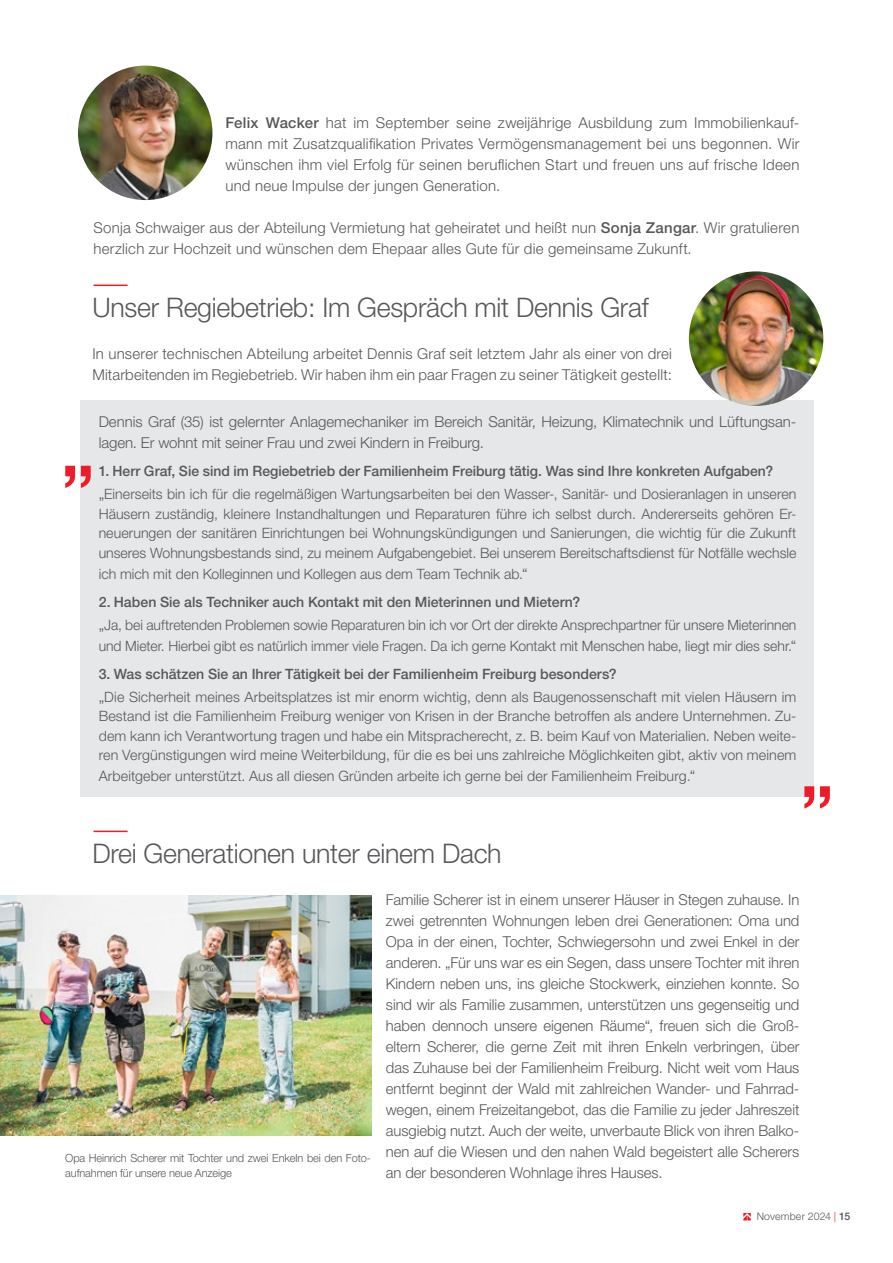
<style>
.page{position:relative;width:893px;height:1263px;background:#fff}
.page>*{position:absolute;margin:0;border:0;box-sizing:border-box;transform-origin:0 0}
.t1{font:300 27px "Helvetica Neue LT Std";letter-spacing:-.01em;color:#57585a}
.t2{font:300 15px/21px "Helvetica Neue LT Std";letter-spacing:.01em;color:#57585a}
.t3{font:300 14.25px/19.5px "Helvetica Neue LT Std";letter-spacing:.005em;color:#57585a}
.t4{font:300 11.25px/15px "Helvetica Neue LT Std";letter-spacing:-.01em;color:#57585a}
.t5{font:300 10.5px "Helvetica Neue LT Std";letter-spacing:.015em;color:#57585a}
.s1{font-weight:500}
.s2{font-size:15px}
.s3{color:#ee1c28}
</style>
<div class="page">
<svg style="left:743px;top:1213px;width:8px;height:7px"></svg>
<div style="left:81px;top:401px;width:733px;height:396px;background:#e6e7e9"></div>
<hr style="left:94px;top:285px;width:34px;height:1px;background:#ee1c28">
<hr style="left:94px;top:831px;width:34px;height:1px;background:#ee1c28">
<img style="left:0;top:896px;width:371px;height:240px">
<img style="left:78px;top:66px;width:134px;height:134px;border-radius:67px">
<img style="left:689px;top:271px;width:134px;height:135px;border-radius:67px">
<svg style="left:65px;top:466px;width:26px;height:22px"></svg>
<svg style="left:804px;top:786px;width:26px;height:22px"></svg>
<p class="t2" style="left:225px;top:111px;width:576px;text-align:justify"><span class="s1">Felix Wacker</span> hat im September seine zweijährige Ausbildung zum Immobilienkauf&shy;mann mit Zusatzqualifikation Privates Vermögensmanagement bei uns begonnen. Wir wünschen ihm viel Erfolg für seinen beruflichen Start und freuen uns auf frische Ideen und neue Impulse der jungen Generation.</p>
<p class="t2" style="left:94px;top:216px;width:707px">Sonja Schwaiger aus der Abteilung Vermietung hat geheiratet und heißt nun <span class="s1">Sonja Zangar</span>. Wir gratulieren herzlich zur Hochzeit und wünschen dem Ehepaar alles Gute für die gemeinsame Zukunft.</p>
<h1 class="t1" style="left:92px;top:290px;width:558px">Unser Regiebetrieb: Im Gespräch mit Dennis Graf</h1>
<p class="t2" style="left:92px;top:342px;width:581px">In unserer technischen Abteilung arbeitet Dennis Graf seit letztem Jahr als einer von drei<br>Mitarbeitenden im Regiebetrieb. Wir haben ihm ein paar Fragen zu seiner Tätigkeit gestellt:</p>
<p class="t2" style="left:99px;top:411px;width:699px">Dennis Graf (35) ist gelernter Anlagemechaniker im Bereich Sanitär, Heizung, Klimatechnik und Lüftungsan&shy;lagen. Er wohnt mit seiner Frau und zwei Kindern in Freiburg.</p>
<p class="t3" style="left:99px;top:459px;width:699px;line-height:23.1px"><span class="s1">1. Herr Graf, Sie sind im Regiebetrieb der Familienheim Freiburg tätig. Was sind Ihre konkreten Aufgaben? </span><span class="s2">„</span>Einerseits bin ich für die regelmäßigen Wartungsarbeiten bei den Wasser-, Sanitär- und Dosieranlagen in unseren</p>
<p class="t3" style="left:99px;top:503px;width:699px;text-align:justify">Häusern zuständig, kleinere Instandhaltungen und Reparaturen führe ich selbst durch. Andererseits gehören Er&shy;neuerungen der sanitären Einrichtungen bei Wohnungskündigungen und Sanierungen, die wichtig für die Zukunft unseres Wohnungsbestands sind, zu meinem Aufgabengebiet. Bei unserem Bereitschaftsdienst für Notfälle wechsle</p>
<p class="t3" style="left:99px;top:563px;width:430px">ich mich mit den Kolleginnen und Kollegen aus dem Team Technik ab.<span class="s2">“</span></p>
<p class="t3" style="left:99px;top:590px;width:699px;line-height:23.1px"><span class="s1">2. Haben Sie als Techniker auch Kontakt mit den Mieterinnen und Mietern?<br></span><span class="s2">„</span>Ja, bei auftretenden Problemen sowie Reparaturen bin ich vor Ort der direkte Ansprechpartner für unsere Mieterinnen</p>
<p class="t3" style="left:99px;top:636px;width:699px">und Mieter. Hierbei gibt es natürlich immer viele Fragen. Da ich gerne Kontakt mit Menschen habe, liegt mir dies sehr.<span class="s2">“</span></p>
<p class="t3" style="left:99px;top:662px;width:699px;line-height:23.1px"><span class="s1">3. Was schätzen Sie an Ihrer Tätigkeit bei der Familienheim Freiburg besonders?<br></span><span class="s2">„</span>Die Sicherheit meines Arbeitsplatzes ist mir enorm wichtig, denn als Baugenossenschaft mit vielen Häusern im</p>
<p class="t3" style="left:99px;top:706px;width:699px;text-align:justify">Bestand ist die Familienheim Freiburg weniger von Krisen in der Branche betroffen als andere Unternehmen. Zu&shy;dem kann ich Verantwortung tragen und habe ein Mitspracherecht, z. B. beim Kauf von Materialien. Neben weite&shy;ren Vergünstigungen wird meine Weiterbildung, für die es bei uns zahlreiche Möglichkeiten gibt, aktiv von meinem</p>
<p class="t3" style="left:99px;top:766px;width:598px">Arbeitgeber unterstützt. Aus all diesen Gründen arbeite ich gerne bei der Familienheim Freiburg.<span class="s2">“</span></p>
<h1 class="t1" style="left:92px;top:836px;width:411px">Drei Generationen unter einem Dach</h1>
<p class="t4" style="left:65px;top:1151px;width:307px">Opa Heinrich Scherer mit Tochter und zwei Enkeln bei den Foto&shy;aufnahmen für unsere neue Anzeige</p>
<p class="t2" style="left:386px;top:888px;width:415px;text-align:justify">Familie Scherer ist in einem unserer Häuser in Stegen zuhause. In zwei getrennten Wohnungen leben drei Generationen: Oma und Opa in der einen, Tochter, Schwiegersohn und zwei Enkel in der anderen. „Für uns war es ein Segen, dass unsere Tochter mit ihren Kindern neben uns, ins gleiche Stockwerk, einziehen konnte. So sind wir als Familie zusammen, unterstützen uns gegenseitig und haben dennoch unsere eigenen Räume“, freuen sich die Groß&shy;eltern Scherer, die gerne Zeit mit ihren Enkeln verbringen, über das Zuhause bei der Familienheim Freiburg. Nicht weit vom Haus entfernt beginnt der Wald mit zahlreichen Wander- und Fahrrad&shy;wegen, einem Freizeitangebot, das die Familie zu jeder Jahreszeit ausgiebig nutzt. Auch der weite, unverbaute Blick von ihren Balko&shy;nen auf die Wiesen und den nahen Wald begeistert alle Scherers an der besonderen Wohnlage ihres Hauses.</p>
<p class="t5" style="left:757px;top:1210px;width:95px">November 2024 <span class="s3">|</span> <span class="s1">15</span></p>
</div>
